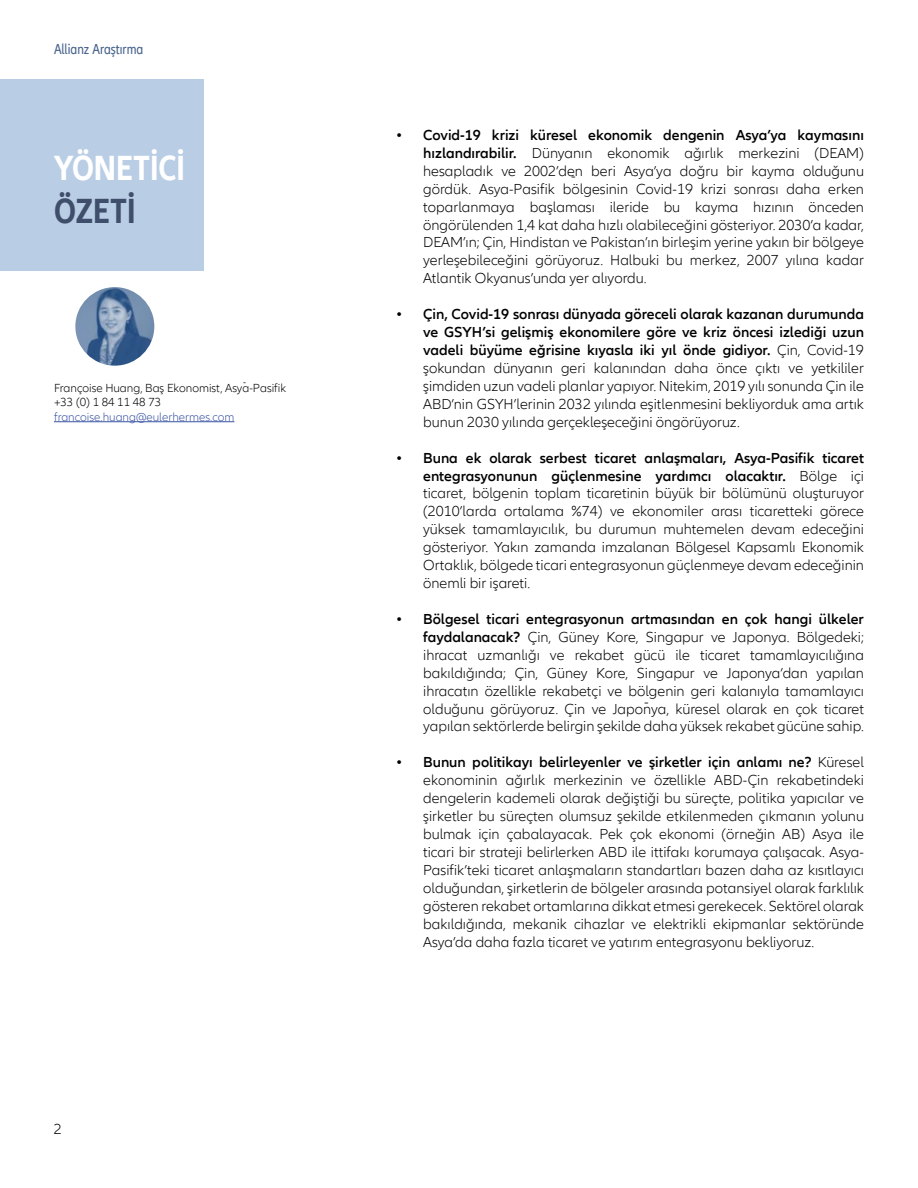
<style>
.page{position:relative;width:918px;height:1188px;background:#fff}
.page>*{position:absolute;margin:0;border:0;box-sizing:border-box;transform-origin:0 0}
.t1{font:700 condensed 36px "Allianz Neo";color:#fff}
.t2{font:700 condensed 36px "Allianz Neo";color:#3f4e6a}
.t3{font:300 15.45px "Allianz Neo";color:#000}
.t4{font:300 15px/18px "Allianz Neo";color:#000;text-align:justify}
.t5{font:condensed 15px "Allianz Neo";color:#49648d}
.t6{font:300 condensed 12.45px "Allianz Neo";color:#000}
.t7{font:300 12px/14.4px "Allianz Neo";color:#000}
.t8{font:300 12px "Allianz Neo";color:#3a53a4}
.s1{font-weight:600}
</style>
<div class="page">
<div style="left:0;top:79px;width:204px;height:192px;background:#b9cde5"></div>
<img style="left:75px;top:287px;width:79px;height:79px;border-radius:39px">
<hr style="left:54px;top:421px;width:180px;height:1px;background:#3a53a4">
<p class="t5" style="left:54px;top:40px;width:91px">Allianz Araştırma</p>
<h1 class="t1" style="left:54px;top:147px;width:132px">YÖNETİCİ</h1>
<h1 class="t2" style="left:54px;top:190px;width:83px">ÖZETİ</h1>
<p class="t6" style="left:243px;top:375px;width:4px">-</p>
<p class="t7" style="left:54px;top:381px;width:234px">Françoise Huang, Baş Ekonomist, Asya-Pasifik +33 (0) 1 84 11 48 73</p>
<p class="t8" style="left:54px;top:410px;width:182px">francoise.huang@eulerhermes.com</p>
<p class="t4" style="left:54px;top:1120px;width:10px">2</p>
<p class="t4" style="left:423px;top:126px;width:442px;text-indent:-27px"><span class="s1">• Covid-19 krizi küresel ekonomik dengenin Asya’ya kaymasını hızlandırabilir.</span> Dünyanın ekonomik ağırlık merkezini (DEAM) hesapladık ve 2002’den beri Asya’ya doğru bir kayma olduğunu gördük. Asya-Pasifik bölgesinin Covid-19 krizi sonrası daha erken toparlanmaya başlaması ileride bu kayma hızının önceden öngörülenden 1,4 kat daha hızlı olabileceğini gösteriyor. 2030’a kadar, DEAM’ın; Çin, Hindistan ve Pakistan’ın birleşim yerine yakın bir bölgeye yerleşebileceğini görüyoruz. Halbuki bu merkez, 2007 yılına kadar Atlantik Okyanus’unda yer alıyordu.</p>
<p class="t4" style="left:423px;top:306px;width:442px;text-indent:-27px"><span class="s1">• Çin, Covid-19 sonrası dünyada göreceli olarak kazanan durumunda ve GSYH’si gelişmiş ekonomilere göre ve kriz öncesi izlediği uzun vadeli büyüme eğrisine kıyasla iki yıl önde gidiyor.</span> Çin, Covid-19 şokundan dünyanın geri kalanından daha önce çıktı ve yetkililer şimdiden uzun vadeli planlar yapıyor. Nitekim, 2019 yılı sonunda Çin ile ABD’nin GSYH’lerinin 2032 yılında eşitlenmesini bekliyorduk ama artık bunun 2030 yılında gerçekleşeceğini öngörüyoruz.</p>
<p class="t4" style="left:423px;top:449px;width:442px;text-indent:-27px"><span class="s1">• Buna ek olarak serbest ticaret anlaşmaları, Asya-Pasifik ticaret entegrasyonunun güçlenmesine yardımcı olacaktır.</span> Bölge içi ticaret, bölgenin toplam ticaretinin büyük bir bölümünü oluşturuyor (2010’larda ortalama %74) ve ekonomiler arası ticaretteki görece yüksek tamamlayıcılık, bu durumun muhtemelen devam edeceğini gösteriyor. Yakın zamanda imzalanan Bölgesel Kapsamlı Ekonomik Ortaklık, bölgede ticari entegrasyonun güçlenmeye devam edeceğinin önemli bir işareti.</p>
<p class="t4" style="left:423px;top:610px;width:442px;text-indent:-27px"><span class="s1">• Bölgesel ticari entegrasyonun artmasından en çok hangi ülkeler faydalanacak?</span> Çin, Güney Kore, Singapur ve Japonya. Bölgedeki; ihracat uzmanlığı ve rekabet gücü ile ticaret tamamlayıcılığına bakıldığında; Çin, Güney Kore, Singapur ve Japonya’dan yapılan ihracatın özellikle rekabetçi ve bölgenin geri kalanıyla tamamlayıcı olduğunu görüyoruz. Çin ve Japonya, küresel olarak en çok ticaret yapılan sektörlerde belirgin şekilde daha yüksek rekabet gücüne sahip.</p>
<p class="t4" style="left:423px;top:754px;width:442px;text-indent:-27px"><span class="s1">• Bunun politikayı belirleyenler ve şirketler için anlamı ne?</span> Küresel ekonominin ağırlık merkezinin ve özellikle ABD-Çin rekabetindeki dengelerin kademeli olarak değiştiği bu süreçte, politika yapıcılar ve şirketler bu süreçten olumsuz şekilde etkilenmeden çıkmanın yolunu bulmak için çabalayacak. Pek çok ekonomi (örneğin AB) Asya ile ticari bir strateji belirlerken ABD ile ittifakı korumaya çalışacak. Asya-Pasifik’teki ticaret anlaşmaların standartları bazen daha az kısıtlayıcı olduğundan, şirketlerin de bölgeler arasında potansiyel olarak farklılık gösteren rekabet ortamlarına dikkat etmesi gerekecek. Sektörel olarak bakıldığında, mekanik cihazlar ve elektrikli ekipmanlar sektöründe Asya’da daha fazla ticaret ve yatırım entegrasyonu bekliyoruz.</p>
<p class="t3" style="left:571px;top:168px;width:6px">-</p>
<p class="t3" style="left:644px;top:694px;width:6px">-</p>
<p class="t3" style="left:667px;top:768px;width:6px">-</p>
</div>
